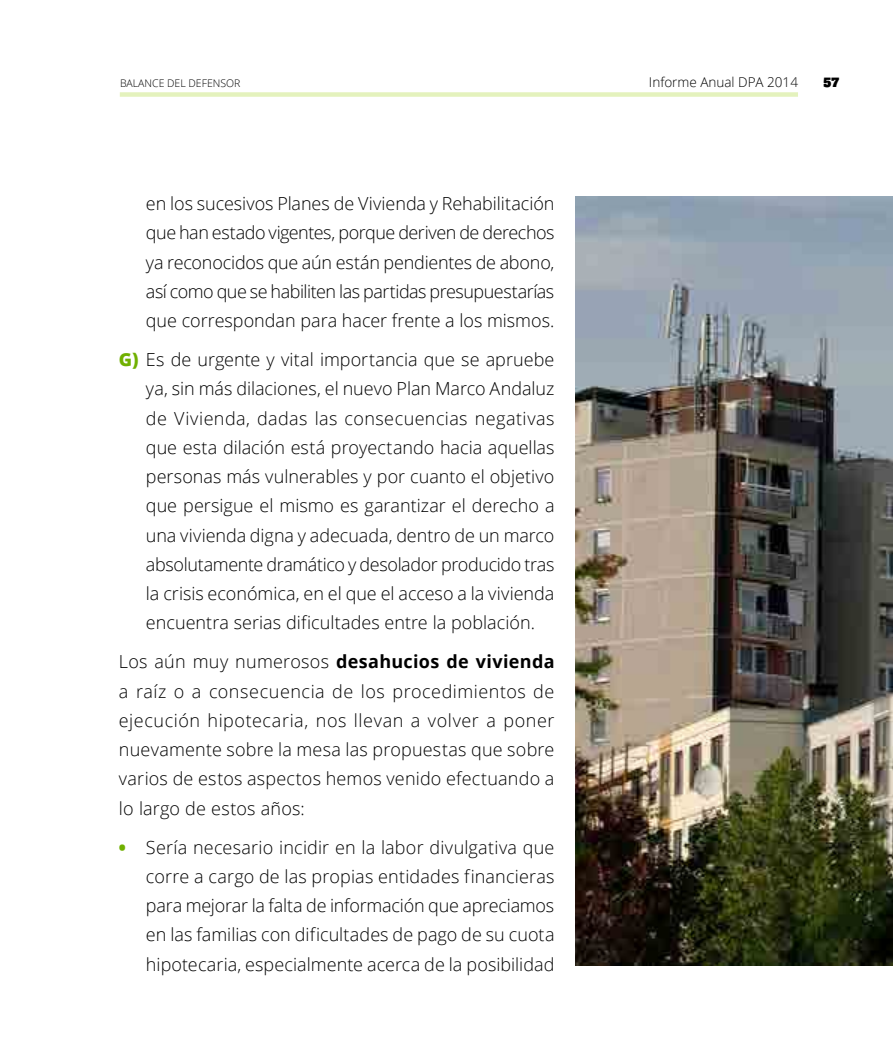
<style>
.page{position:relative;width:893px;height:1063px;background:#fff}
.page>*{position:absolute;margin:0;border:0;box-sizing:border-box;transform-origin:0 0}
.t1{font:300 18px/29.2px "Open Sans";color:#000;text-align:justify}
.t2{font:300 13.5px "Open Sans";color:#000}
.t3{font:12px "Alfa Slab One";color:#000}
.t4{font:300 10.5px "Open Sans";color:#000}
.s1{font-weight:800;color:#70b000}
.s2{font-weight:700}
</style>
<div class="page">
<div style="left:120px;top:92px;width:678px;height:5px;background:#e4f2bd"></div>
<img style="left:576px;top:197px;width:316px;height:768px">
<p class="t4" style="left:120px;top:75px;width:122px">bAlAnce Del Defensor</p>
<p class="t2" style="left:649px;top:72px;width:151px">Informe Anual DPA 2014</p>
<p class="t3" style="left:824px;top:74px;width:17px">57</p>
<p class="t1" style="left:146px;top:188px;width:410px">en los sucesivos Planes de Vivienda y rehabilitación que han estado vigentes, porque deriven de derechos ya reconocidos que aún están pendientes de abono, así como que se habiliten las partidas presupuestarías que correspondan para hacer frente a los mismos.</p>
<p class="t1" style="left:146px;top:344px;width:410px;text-indent:-27px"><span class="s1">G)</span> es de urgente y vital importancia que se apruebe ya, sin más dilaciones, el nuevo Plan Marco Andaluz de Vivienda, dadas las consecuencias negativas que esta dilación está proyectando hacia aquellas personas más vulnerables y por cuanto el objetivo que persigue el mismo es garantizar el derecho a una vivienda digna y adecuada, dentro de un marco absolutamente dramático y desolador producido tras la crisis económica, en el que el acceso a la vivienda encuentra serias dificultades entre la población.</p>
<p class="t1" style="left:119px;top:647px;width:437px">los aún muy numerosos <span class="s2">desahucios de vivienda </span>a raíz o a consecuencia de los procedimientos de ejecución hipotecaria, nos llevan a volver a poner nuevamente sobre la mesa las propuestas que sobre varios de estos aspectos hemos venido efectuando a lo largo de estos años:</p>
<p class="t1" style="left:146px;top:832px;width:410px">sería necesario incidir en la labor divulgativa que corre a cargo de las propias entidades financieras para mejorar la falta de información que apreciamos en las familias con dificultades de pago de su cuota hipotecaria, especialmente acerca de la posibilidad</p>
</div>
